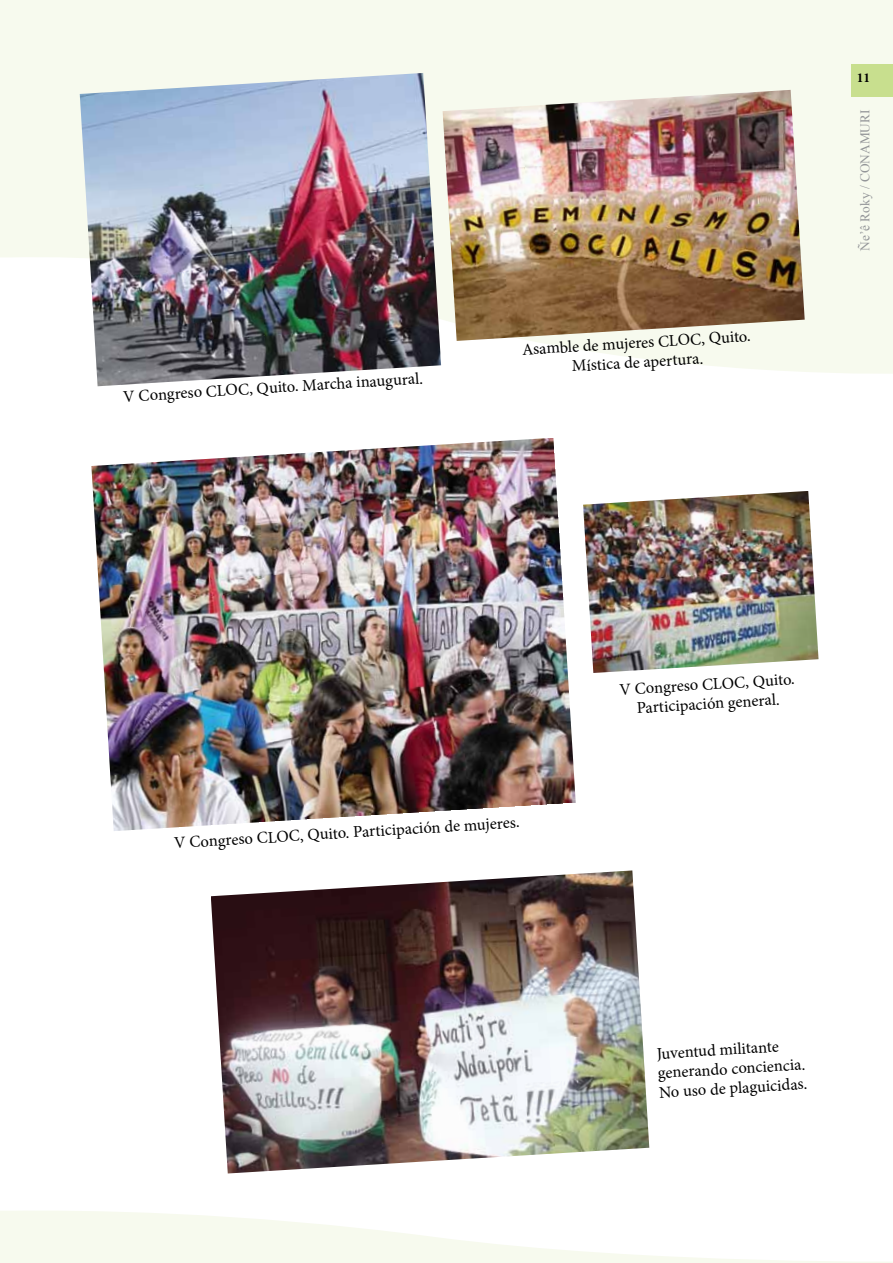
<style>
.page{position:relative;width:893px;height:1263px;background:#fff}
.page>*{position:absolute;margin:0;border:0;box-sizing:border-box;transform-origin:0 0}
.t1{font:16.5px/19.4px "Minion Pro";color:#000;text-align:center}
.t2{font:700 13.5px "Minion Pro";color:#000}
.t3{font:13.35px "Times New Roman";color:#939598}
</style>
<div class="page">
<svg style="left:0;top:0;width:893px;height:374px;fill:#f7faee"></svg>
<svg style="left:0;top:1211px;width:893px;height:52px;fill:#f9fbf3"></svg>
<div style="left:851px;top:64px;width:42px;height:32px;background:#c8df8e"></div>
<img style="left:443px;top:90px;width:362px;height:251px">
<img style="left:80px;top:73px;width:361px;height:313px">
<img style="left:91px;top:438px;width:485px;height:393px">
<img style="left:583px;top:491px;width:235px;height:182px">
<img style="left:211px;top:870px;width:438px;height:303px">
<p class="t1" style="left:123px;top:385px;width:302px;rotate:-3deg">V Congreso CLOC, Quito. Marcha inaugural.</p>
<p class="t1" style="left:521px;top:339px;width:231px;rotate:-3deg">Asamble de mujeres CLOC, Quito.<br>Mística de apertura.</p>
<p class="t2" style="left:857px;top:69px;width:15px">11</p>
<p class="t3" style="left:856px;top:251px;width:143px;rotate:-90deg">Ñe’ê Roky / CONAMURI</p>
<p class="t1" style="left:174px;top:832px;width:347px;rotate:-3deg">V Congreso CLOC, Quito. Participación de mujeres.</p>
<p class="t1" style="left:619px;top:679px;width:177px;rotate:-3deg">V Congreso CLOC, Quito.<br>Participación general.</p>
<p class="t1" style="left:656px;top:1043px;width:150px;text-align:left;rotate:-3deg">Juventud militante generando conciencia.<br>No uso de plaguicidas.</p>
</div>
